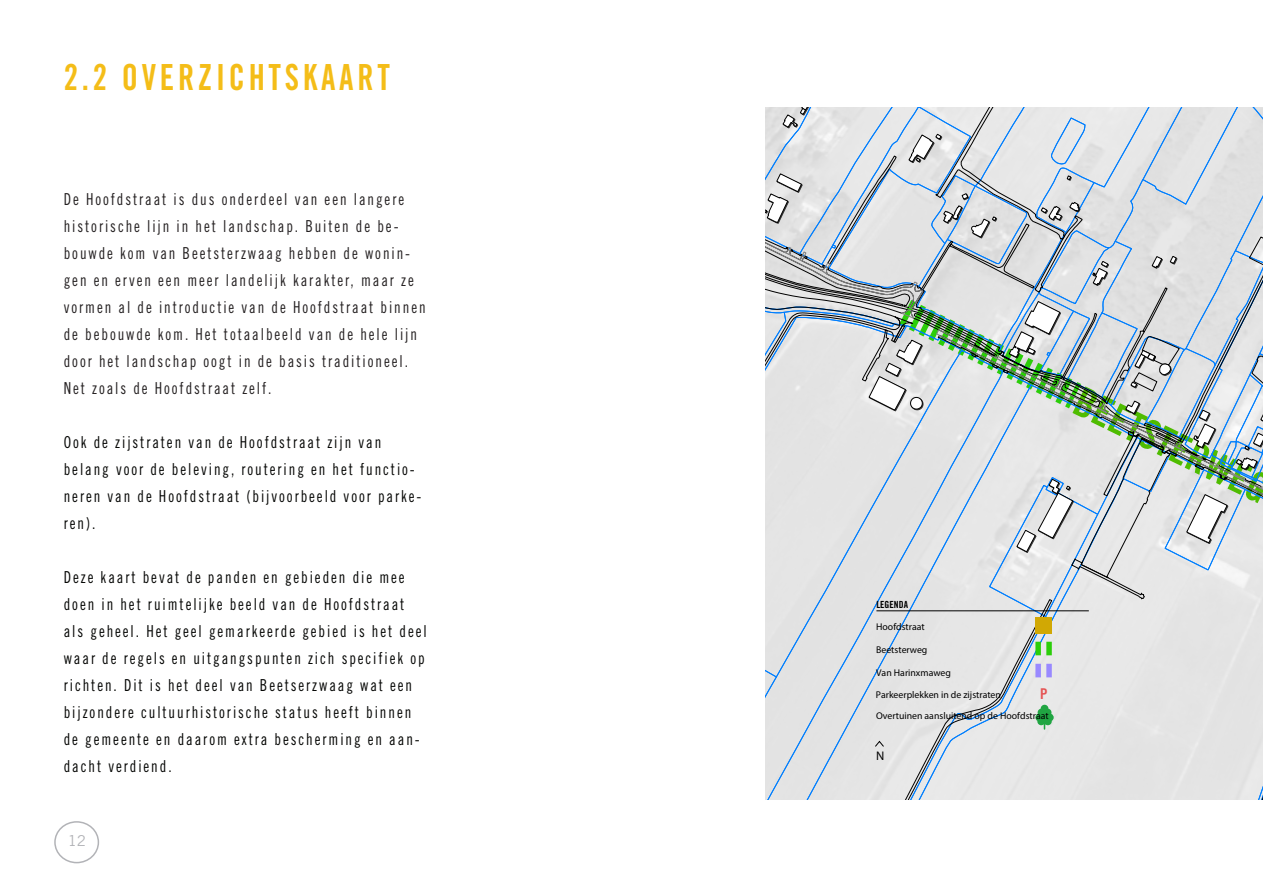
<style>
.page{position:relative;width:1263px;height:893px;background:#fff}
.page>*{position:absolute;margin:0;border:0;box-sizing:border-box;transform-origin:0 0}
.t1{font:40.8px "Trade Gothic LT Std Bd Cn 20";color:#4fbc00}
.t2{font:36px "Trade Gothic LT Std Bd Cn 20";letter-spacing:.115em;color:#f4bd18;scale:.9 1}
.t3{font:16.5px/27px "Trade Gothic LT Std Cn 18";letter-spacing:.13em;color:#040503;scale:.9 1}
.t4{font:16.5px/27px "Trade Gothic LT Std Cn 18";letter-spacing:.13em;color:#231f20;scale:.9 1}
.t5{font:15px "Trade Gothic LT Std";color:#b2b3b7}
.t6{font:14.85px "Trade Gothic LT Std Bd Cn 20";color:#e55353}
.t7{font:12.6px "Trade Gothic LT Std Cn 18";color:#000}
.t8{font:9.75px "Trade Gothic LT Std Cn 18";color:#000}
.t9{font:9.75px "Trade Gothic LT Std Bd Cn 20";color:#000}
</style>
<div class="page">
<div style="left:54px;top:821px;width:45px;height:42px;border:2px solid #b2b3b7;border-radius:50%"></div>
<svg style="left:765px;top:107px;width:498px;height:692px;background:#d5dadd"></svg>
<p class="t2" style="left:64px;top:55px;width:364px">2.2 OVERZICHTSKAART</p>
<p class="t4" style="left:64px;top:186px;width:404px">De Hoofdstraat is dus onderdeel van een langere historische lijn in het landschap. Buiten de be&shy;bouwde kom van Beetsterzwaag hebben de wonin&shy;gen en erven een meer landelijk karakter, maar ze vormen al de introductie van de Hoofdstraat binnen de bebouwde kom. Het totaalbeeld van de hele lijn door het landschap oogt in de basis traditioneel.<br>Net zoals de Hoofdstraat zelf.</p>
<p class="t3" style="left:64px;top:429px;width:399px">Ook de zijstraten van de Hoofdstraat zijn van belang voor de beleving, routering en het functio&shy;neren van de Hoofdstraat (bijvoorbeeld voor parke&shy;ren).</p>
<p class="t3" style="left:64px;top:564px;width:405px">Deze kaart bevat de panden en gebieden die mee doen in het ruimtelijke beeld van de Hoofdstraat als geheel. Het geel gemarkeerde gebied is het deel waar de regels en uitgangspunten zich specifiek op richten. Dit is het deel van Beetserzwaag wat een bijzondere cultuurhistorische status heeft binnen de gemeente en daarom extra bescherming en aan&shy;dacht verdiend.</p>
<p class="t5" style="left:68px;top:831px;width:20px">12</p>
<p class="t1" style="left:1087px;top:376px;width:213px;rotate:26deg">BEETSTERWEG</p>
<p class="t9" style="left:876px;top:598px;width:33px">LEGENDA</p>
<p class="t8" style="left:876px;top:620px;width:50px">Hoofdstraat</p>
<p class="t8" style="left:876px;top:644px;width:53px">Beetsterweg</p>
<p class="t8" style="left:876px;top:688px;width:127px">Parkeerplekken in de zijstraten</p>
<p class="t8" style="left:876px;top:666px;width:76px">Van Harinxmaweg</p>
<p class="t6" style="left:1040px;top:684px;width:9px">P</p>
<p class="t8" style="left:876px;top:710px;width:174px">Overtuinen aansluitend op de Hoofdstraat</p>
<p class="t7" style="left:876px;top:748px;width:10px">N</p>
</div>
